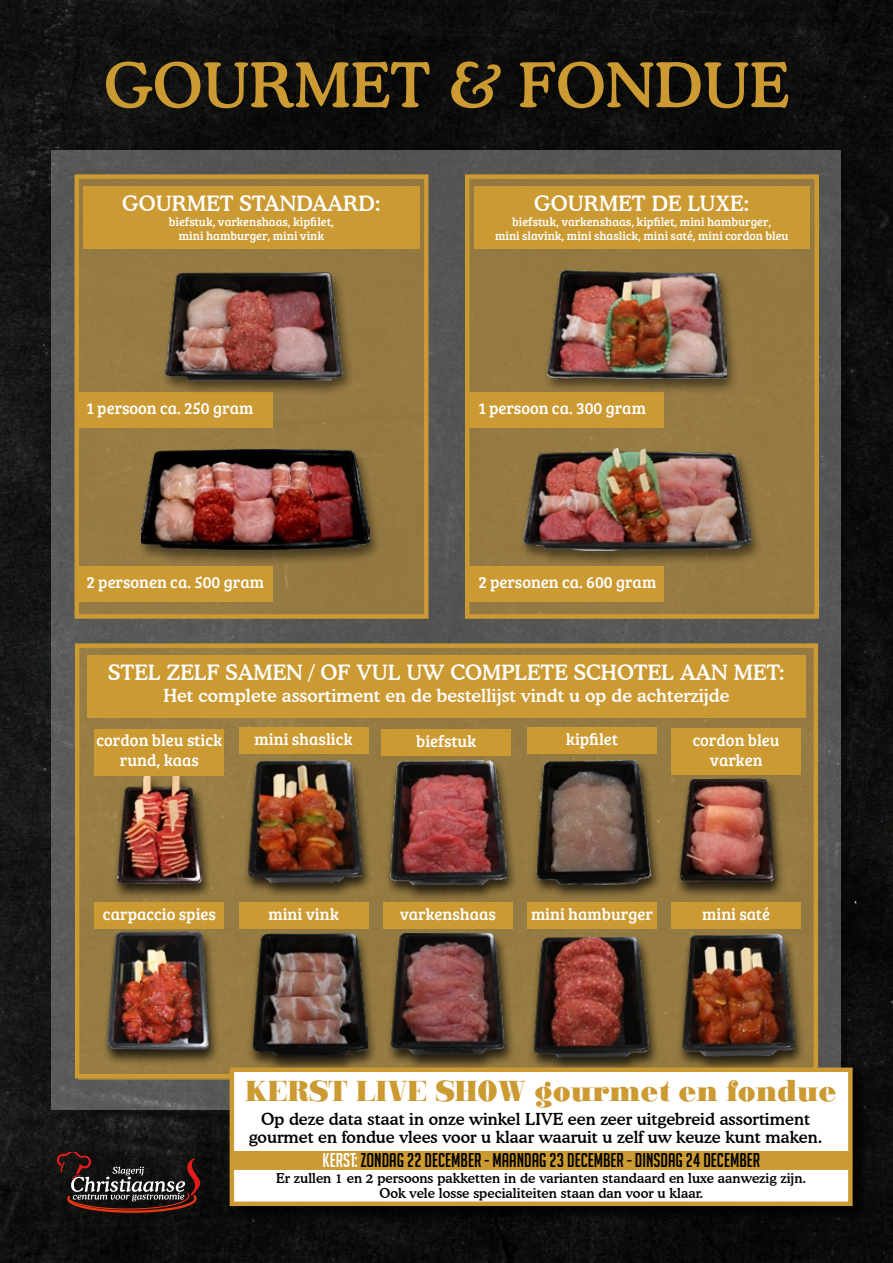
<style>
.page{position:relative;width:893px;height:1263px;background:#fff}
.page>*{position:absolute;margin:0;border:0;box-sizing:border-box;transform-origin:0 0}
.t1{font:500 61.5px "Cooper BT";color:#cc9a32}
.t2{font:28.5px "Ganton";color:#cc9a32}
.t3{font:500 21px "Cooper BT";color:#fff}
.t4{font:19.5px "Big Noodle Titling";color:#000}
.t5{font:500 18px "Cooper BT";color:#fff}
.t6{font:16.5px/19.8px "Bree Serif";color:#fff;text-align:center}
.t7{font:500 16.5px/18px "Cooper BT";color:#000;text-align:center}
.t8{font:500 13.5px/15px "Cooper BT";color:#000;text-align:center}
.t9{font:12px/14.4px "Bree Serif";color:#fff;text-align:center}
.s1{color:#fff}
</style>
<div class="page">
<img style="left:0;top:0;width:893px;height:1263px">
<div style="left:49px;top:147px;width:807px;height:977px;background:#0c0c0b"></div>
<div style="left:52px;top:150px;width:789px;height:959px;background:#565755"></div>
<svg style="left:57px;top:1152px;width:146px;height:61px;background:#3c2b28"></svg>
<div style="left:78px;top:644px;width:736px;height:435px;background:#957b43"></div>
<div style="left:75px;top:643px;width:743px;height:435px;border:4px solid #cc9a32"></div>
<div style="left:77px;top:177px;width:349px;height:439px;background:#957a43"></div>
<div style="left:74px;top:174px;width:354px;height:445px;border:4px solid #cc9a32"></div>
<div style="left:467px;top:177px;width:350px;height:439px;background:#947942"></div>
<div style="left:465px;top:174px;width:354px;height:445px;border:4px solid #cc9a32"></div>
<div style="left:381px;top:729px;width:130px;height:27px;background:#cc9a32"></div>
<div style="left:383px;top:758px;width:135px;height:144px;background:#000;opacity:.75"></div>
<img style="left:386px;top:760px;width:120px;height:124px">
<div style="left:95px;top:902px;width:129px;height:27px;background:#cc9a32"></div>
<div style="left:101px;top:930px;width:120px;height:136px;background:#000;opacity:.75"></div>
<img style="left:101px;top:930px;width:120px;height:128px">
<div style="left:239px;top:902px;width:130px;height:27px;background:#cc9a32"></div>
<div style="left:247px;top:932px;width:131px;height:141px;background:#000;opacity:.75"></div>
<img style="left:247px;top:934px;width:120px;height:128px">
<div style="left:383px;top:902px;width:130px;height:27px;background:#cc9a32"></div>
<div style="left:385px;top:932px;width:131px;height:139px;background:#000;opacity:.75"></div>
<img style="left:387px;top:933px;width:122px;height:129px">
<div style="left:527px;top:902px;width:130px;height:27px;background:#cc9a32"></div>
<div style="left:528px;top:936px;width:132px;height:138px;background:#000;opacity:.75"></div>
<img style="left:530px;top:937px;width:127px;height:122px">
<div style="left:671px;top:902px;width:130px;height:27px;background:#cc9a32"></div>
<div style="left:676px;top:933px;width:130px;height:140px;background:#000;opacity:.75"></div>
<img style="left:678px;top:934px;width:116px;height:127px">
<div style="left:527px;top:728px;width:130px;height:26px;background:#cc9a32"></div>
<div style="left:531px;top:760px;width:131px;height:140px;background:#000;opacity:.75"></div>
<img style="left:536px;top:761px;width:121px;height:124px">
<div style="left:239px;top:728px;width:130px;height:26px;background:#cc9a32"></div>
<div style="left:242px;top:759px;width:132px;height:139px;background:#000;opacity:.75"></div>
<img style="left:246px;top:760px;width:116px;height:126px">
<div style="left:230px;top:1068px;width:640px;height:155px;background:#070705"></div>
<div style="left:232px;top:1070px;width:618px;height:134px;background:#fff"></div>
<div style="left:230px;top:1067px;width:623px;height:139px;border:4px solid #cc9a32"></div>
<div style="left:234px;top:1151px;width:614px;height:18px;background:#cc9a32"></div>
<div style="left:112px;top:774px;width:101px;height:126px;background:#000;opacity:.75"></div>
<img style="left:106px;top:775px;width:107px;height:113px">
<div style="left:95px;top:729px;width:129px;height:46px;background:#cc9a32"></div>
<div style="left:674px;top:776px;width:112px;height:123px;background:#000;opacity:.75"></div>
<img style="left:671px;top:776px;width:114px;height:111px">
<div style="left:671px;top:729px;width:130px;height:46px;background:#cc9a32"></div>
<div style="left:83px;top:187px;width:337px;height:62px;background:#cc9a32"></div>
<div style="left:78px;top:392px;width:194px;height:35px;background:#cc9a32"></div>
<div style="left:78px;top:567px;width:194px;height:35px;background:#cc9a32"></div>
<div style="left:161px;top:271px;width:194px;height:126px;background:#000;opacity:.5"></div>
<img style="left:166px;top:273px;width:178px;height:108px">
<div style="left:136px;top:448px;width:246px;height:118px;background:#000;opacity:.5"></div>
<img style="left:141px;top:450px;width:228px;height:100px">
<div style="left:470px;top:392px;width:194px;height:35px;background:#cc9a32"></div>
<div style="left:470px;top:567px;width:194px;height:35px;background:#cc9a32"></div>
<div style="left:474px;top:187px;width:336px;height:62px;background:#cc9a32"></div>
<div style="left:543px;top:268px;width:196px;height:127px;background:#000;opacity:.5"></div>
<img style="left:547px;top:270px;width:179px;height:109px">
<div style="left:518px;top:447px;width:246px;height:120px;background:#000;opacity:.5"></div>
<img style="left:523px;top:448px;width:227px;height:103px">
<div style="left:87px;top:655px;width:719px;height:62px;background:#cc9a32"></div>
<h1 class="t1" style="left:104px;top:47px;width:686px">GOURMET &amp; FONDUE</h1>
<p class="t3" style="left:122px;top:191px;width:260px">GOURMET STANDAARD:</p>
<p class="t9" style="left:169px;top:214px;width:167px">biefstuk, varkenshaas, kipfilet, mini hamburger, mini vink</p>
<p class="t3" style="left:534px;top:191px;width:217px">GOURMET DE LUXE:</p>
<p class="t9" style="left:495px;top:214px;width:295px">biefstuk, varkenshaas, kipfilet, mini hamburger,<br>mini slavink, mini shaslick, mini saté, mini cordon bleu</p>
<p class="t6" style="left:87px;top:397px;width:168px">1 persoon ca. 250 gram</p>
<p class="t6" style="left:478px;top:397px;width:169px">1 persoon ca. 300 gram</p>
<p class="t6" style="left:87px;top:572px;width:179px">2 personen ca. 500 gram</p>
<p class="t6" style="left:478px;top:572px;width:179px">2 personen ca. 600 gram</p>
<p class="t3" style="left:108px;top:659px;width:678px">STEL ZELF SAMEN / OF VUL UW COMPLETE SCHOTEL AAN MET:</p>
<p class="t5" style="left:163px;top:684px;width:567px">Het complete assortiment en de bestellijst vindt u op de achterzijde</p>
<p class="t6" style="left:255px;top:729px;width:100px">mini shaslick</p>
<p class="t6" style="left:566px;top:729px;width:54px">kipfilet</p>
<p class="t6" style="left:97px;top:730px;width:127px">cordon bleu stick rund, kaas</p>
<p class="t6" style="left:693px;top:729px;width:89px">cordon bleu varken</p>
<p class="t6" style="left:416px;top:730px;width:62px">biefstuk</p>
<p class="t6" style="left:103px;top:903px;width:115px">carpaccio spies</p>
<p class="t6" style="left:268px;top:903px;width:72px">mini vink</p>
<p class="t6" style="left:400px;top:903px;width:98px">varkenshaas</p>
<p class="t6" style="left:531px;top:903px;width:123px">mini hamburger</p>
<p class="t6" style="left:702px;top:903px;width:69px">mini saté</p>
<h2 class="t2" style="left:245px;top:1074px;width:593px">KERST LIVE SHOW gourmet en fondue</h2>
<p class="t7" style="left:249px;top:1110px;width:575px">Op deze data staat in onze winkel LIVE een zeer uitgebreid assortiment gourmet en fondue vlees voor u klaar waaruit u zelf uw keuze kunt maken.</p>
<p class="t4" style="left:323px;top:1150px;width:439px"><span class="s1">KERST:</span> ZONDAG 22 DECEMBER - MAANDAG 23 DECEMBER - DINSDAG 24 DECEMBER</p>
<p class="t8" style="left:276px;top:1170px;width:532px">Er zullen 1 en 2 persoons pakketten in de varianten standaard en luxe aanwezig zijn.<br>Ook vele losse specialiteiten staan dan voor u klaar.</p>
</div>
